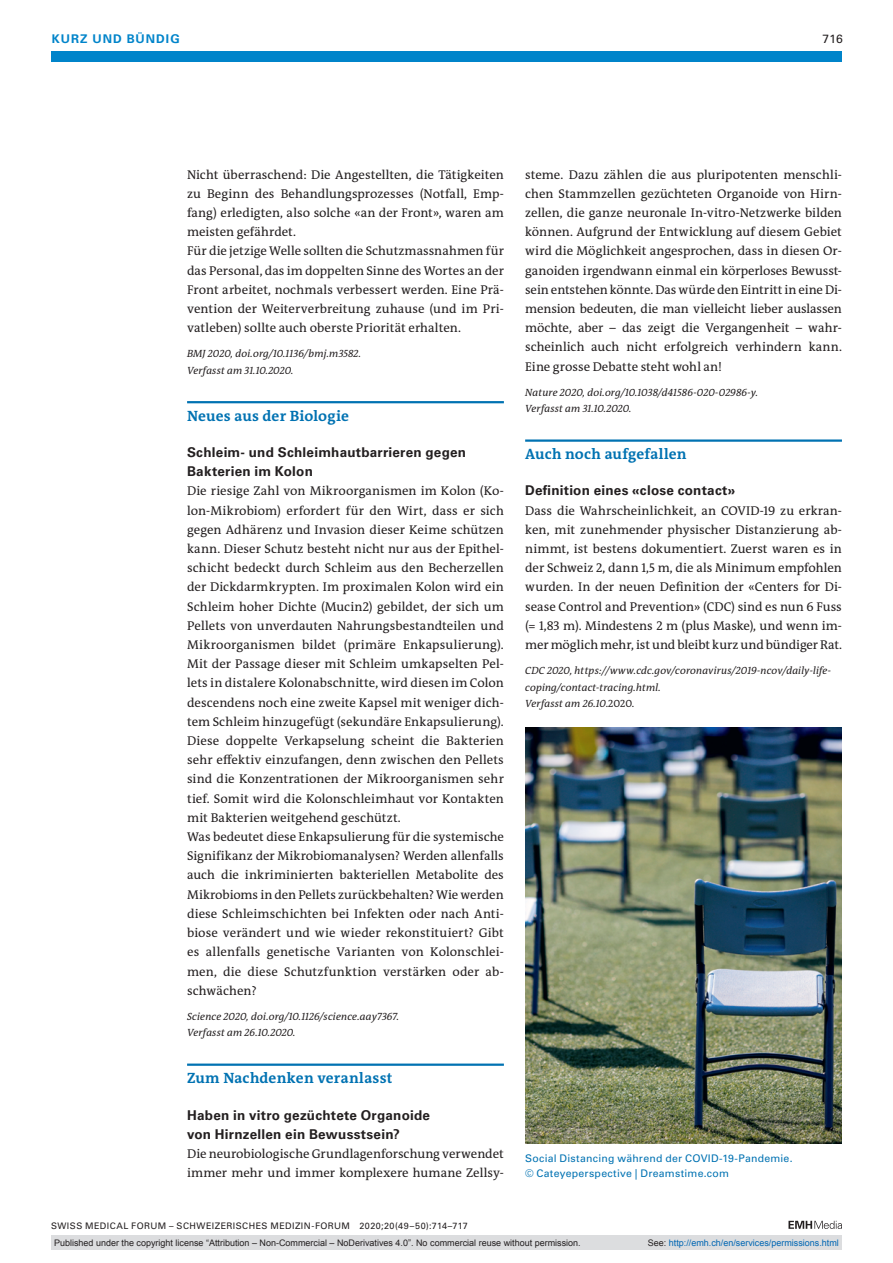
<style>
.page{position:relative;width:893px;height:1263px;background:#fff}
.page>*{position:absolute;margin:0;border:0;box-sizing:border-box;transform-origin:0 0}
.section-h1{font:700 15px "The Antiqua B W7";letter-spacing:.015em;color:#0072b2}
.section-h2{font:700 13.5px/19.2px "Univers LT Std";letter-spacing:.015em;color:#231f20}
.section-pn{font:12.75px/19.2px "The Antiqua B W5 Plain";color:#231f20;text-align:justify}
.t1{font:700 12px "Univers LT Std";color:#0084ca}
.t2{font:12px "Univers LT Std";color:#231f20}
.section-ps{font:italic 10.5px/16.5px "The Antiqua B W5 Plain";letter-spacing:.01em;color:#231f20}
.fig-caption{font:10.5px/15.8px "Univers LT Std";letter-spacing:.025em;color:#0072b2}
.t3{font:9px "Arial";color:#231f20}
.t4{font:9px "Univers LT Std";letter-spacing:.05em;color:#231f20}
.t5{font:9px "Arial";color:#0066b3}
.s1{font-style:normal}
.s2{color:#231f20}
</style>
<div class="page">
<div style="left:51px;top:51px;width:791px;height:11px;background:#0084ca"></div>
<svg style="left:788px;top:1221px;width:54px;height:8px"></svg>
<hr style="left:187px;top:401px;width:317px;height:2px;background:#0072b2">
<hr style="left:187px;top:1063px;width:317px;height:3px;background:#0072b2">
<hr style="left:525px;top:439px;width:317px;height:3px;background:#0072b2">
<img style="left:525px;top:728px;width:317px;height:415px">
<div style="left:51px;top:1235px;width:791px;height:15px;background:#dcdddf"></div>
<p class="t1" style="left:52px;top:31px;width:19px">Kurz</p>
<p class="t1" style="left:93px;top:31px;width:11px">und</p>
<p class="t1" style="left:127px;top:31px;width:19px">Bündig</p>
<p class="t2" style="left:823px;top:31px;width:22px">716</p>
<p class="section-pn" style="left:187px;top:165px;width:318px">Nicht überraschend: Die Angestellten, die Tätigkeiten zu Beginn des Behandlungsprozesses (Notfall, Emp&shy;fang) erledigten, also solche «an der Front», waren am meisten gefährdet.</p>
<p class="section-pn" style="left:187px;top:242px;width:318px">Für die jetzige Welle sollten die Schutzmassnahmen für das Personal, das im doppelten Sinne des Wortes an der Front arbeitet, nochmals verbessert werden. Eine Prä&shy;vention der Weiterverbreitung zuhause (und im Pri&shy;vatleben) sollte auch oberste Priorität erhalten.</p>
<p class="section-ps" style="left:187px;top:345px;width:176px">BMJ 2020, doi.org/10.1136/bmj.m3582.</p>
<p class="section-ps" style="left:187px;top:362px;width:108px">Verfasst am 31.10.2020.</p>
<p class="section-h1" style="left:187px;top:406px;width:163px">Neues aus der Biologie</p>
<p class="section-h2" style="left:187px;top:443px;width:281px">Schleim- und Schleimhautbarrieren gegen<br>Bakterien im Kolon</p>
<p class="section-pn" style="left:187px;top:482px;width:318px">Die riesige Zahl von Mikroorganismen im Kolon (Ko&shy;lon-Mikrobiom) erfordert für den Wirt, dass er sich gegen Adhärenz und Invasion dieser Keime schützen kann. Dieser Schutz besteht nicht nur aus der Epithel&shy;schicht bedeckt durch Schleim aus den Becherzellen der Dickdarmkrypten. Im proximalen Kolon wird ein Schleim hoher Dichte (Mucin2) gebildet, der sich um Pellets von unverdauten Nahrungsbestandteilen und Mikroorganismen bildet (primäre Enkapsulierung).<br>Mit der Passage dieser mit Schleim umkapselten Pel&shy;lets in distalere Kolonabschnitte, wird diesen im Colon descendens noch eine zweite Kapsel mit weniger dich&shy;tem Schleim hinzugefügt (sekundäre Enkapsulierung).<br>Diese doppelte Verkapselung scheint die Bakterien sehr effektiv einzufangen, denn zwischen den Pellets sind die Konzentrationen der Mikroorganismen sehr tief. Somit wird die Kolonschleimhaut vor Kontakten mit Bakterien weitgehend geschützt.</p>
<p class="section-pn" style="left:187px;top:827px;width:318px">Was bedeutet diese Enkapsulierung für die systemische Signifikanz der Mikrobiomanalysen? Werden allenfalls auch die inkriminierten bakteriellen Metabolite des Mikrobioms in den Pellets zurückbehalten? Wie werden diese Schleimschichten bei Infekten oder nach Anti&shy;biose verändert und wie wieder rekonstituiert? Gibt es allenfalls genetische Varianten von Kolonschlei&shy;men, die diese Schutzfunktion verstärken oder ab&shy;schwächen?</p>
<p class="section-ps" style="left:187px;top:1008px;width:213px">Science 2020, doi.org/10.1126/science.aay7367.</p>
<p class="section-ps" style="left:187px;top:1024px;width:110px">Verfasst am 26.10.2020.</p>
<p class="section-h1" style="left:187px;top:1069px;width:207px">Zum Nachdenken veranlasst</p>
<p class="section-h2" style="left:187px;top:1105px;width:245px">Haben in vitro gezüchtete Organoide von Hirnzellen ein Bewusstsein?</p>
<p class="section-pn" style="left:187px;top:1144px;width:318px">Die neurobiologische Grundlagenforschung verwendet immer mehr und immer komplexere humane Zellsy-</p>
<p class="t4" style="left:51px;top:1220px;width:418px">SWISS MEDICAL FORUM – SCHWEIZERISCHES MEDIZIN-FORUM 2020;20(49–50):714–717</p>
<p class="section-pn" style="left:525px;top:165px;width:318px">steme. Dazu zählen die aus pluripotenten menschli&shy;chen Stammzellen gezüchteten Organoide von Hirn&shy;zellen, die ganze neuronale In-vitro-Netzwerke bilden können. Aufgrund der Entwicklung auf diesem Gebiet wird die Möglichkeit angesprochen, dass in diesen Or&shy;ganoiden irgendwann einmal ein körperloses Bewusst&shy;sein entstehen könnte. Das würde den Eintritt in eine Di&shy;mension bedeuten, die man vielleicht lieber auslassen möchte, aber – das zeigt die Vergangenheit – wahr&shy;scheinlich auch nicht erfolgreich verhindern kann.<br>Eine grosse Debatte steht wohl an!</p>
<p class="section-ps" style="left:525px;top:384px;width:235px">Nature 2020, doi.org/10.1038/d41586-020-02986-y.</p>
<p class="section-ps" style="left:525px;top:400px;width:108px">Verfasst am 31.10.2020.</p>
<p class="section-h1" style="left:525px;top:445px;width:163px">Auch noch aufgefallen</p>
<p class="section-h2" style="left:525px;top:481px;width:212px">Definition eines «close contact»</p>
<p class="section-pn" style="left:525px;top:501px;width:318px">Dass die Wahrscheinlichkeit, an COVID-19 zu erkran&shy;ken, mit zunehmender physischer Distanzierung ab&shy;nimmt, ist bestens dokumentiert. Zuerst waren es in der Schweiz 2, dann 1,5 m, die als Minimum empfohlen wurden. In der neuen Definition der «Centers for Di&shy;sease Control and Prevention» (CDC) sind es nun 6 Fuss (= 1,83 m). Mindestens 2 m (plus Maske), und wenn im&shy;mer möglich mehr, ist und bleibt kurz und bündiger Rat.</p>
<p class="section-ps" style="left:525px;top:662px;width:307px">CDC 2020, https://www.cdc.gov/coronavirus/2019-ncov/daily-life&shy;coping/contact-tracing.html.</p>
<p class="section-ps" style="left:525px;top:695px;width:111px">Verfasst am 26.10<span class="s1">.2020.</span></p>
<p class="fig-caption" style="left:525px;top:1150px;width:269px">Social Distancing während der COVID-19-Pandemie. © Cateyeperspective | Dreamstime.com</p>
<p class="t3" style="left:54px;top:1237px;width:528px">Published under the copyright license “Attribution – Non-Commercial – NoDerivatives 4.0”. No commercial reuse without permission.</p>
<p class="t5" style="left:648px;top:1237px;width:193px"><span class="s2">See:</span> http://emh.ch/en/services/permissions.html</p>
</div>
